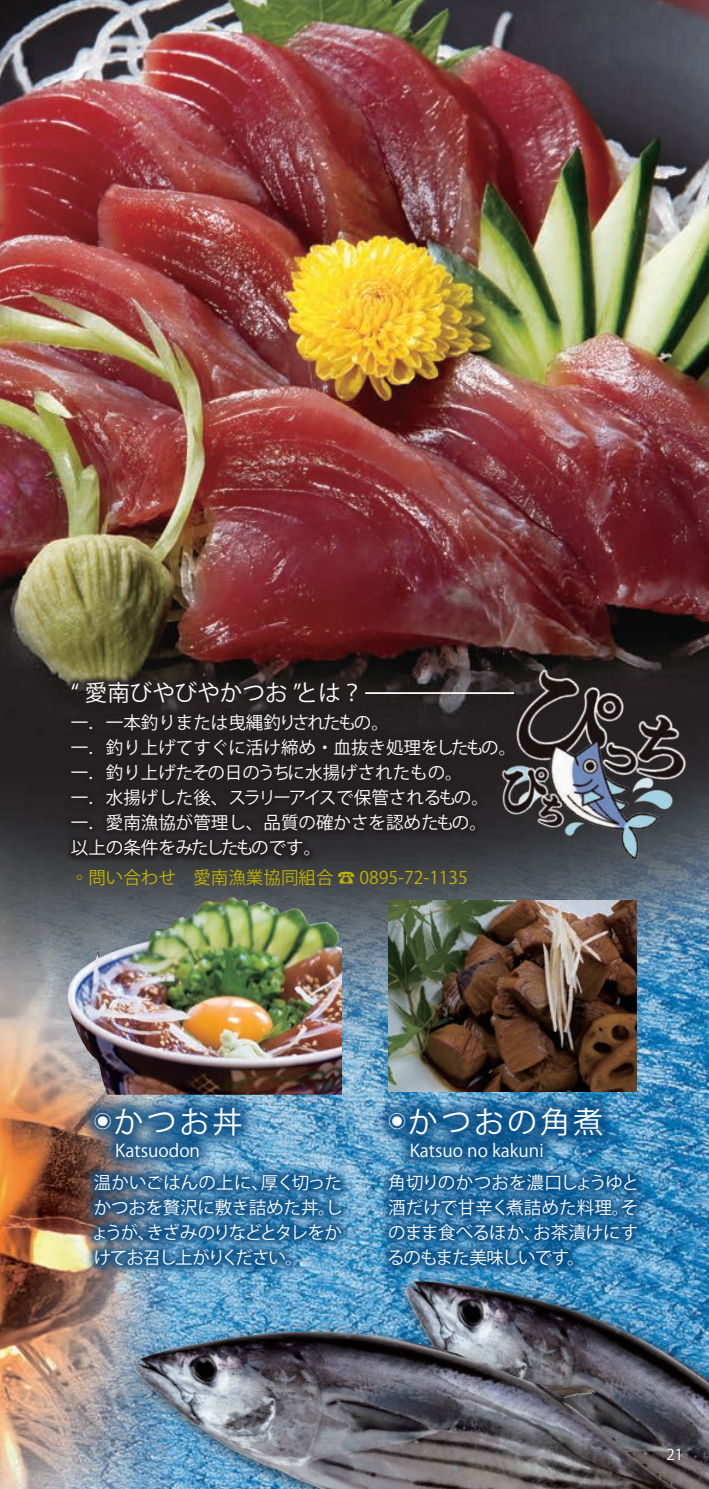
<style>
.page{position:relative;width:709px;height:1489px;background:#fff}
.page>*{position:absolute;margin:0;border:0;box-sizing:border-box;transform-origin:0 0}
.t1{font:30px "Koz Go Pr 6 N";letter-spacing:.1em;color:#fff}
.t2{font:22.5px "Koz Go Pr 6 N";color:#fff}
.t3{font:17.5px/25px "Koz Go Pr 6 N";color:#fff;text-align:justify}
.t4{font:17.5px "Koz Go Pr 6 N";color:#c0b301}
.t5{font:15px "Koz Go Pr 6 N";color:#fff}
</style>
<div class="page">
<img style="left:0;top:0;width:709px;height:1488px">
<div style="left:396px;top:1270px;width:313px;height:218px;background:#231f20;opacity:.75"></div>
<img style="left:403px;top:1280px;width:306px;height:41px">
<img style="left:388px;top:900px;width:248px;height:191px">
<img style="left:64px;top:897px;width:278px;height:197px">
<div style="left:126px;top:1321px;width:583px;height:167px;background:#231f20;opacity:.75"></div>
<img style="left:132px;top:1331px;width:544px;height:157px">
<img style="left:480px;top:659px;width:229px;height:214px">
<div style="left:64px;top:673px;width:448px;height:190px;background:#231f20"></div>
<div style="left:78px;top:1091px;width:179px;height:81px;background:#004680;opacity:.8"></div>
<div style="left:373px;top:1091px;width:245px;height:81px;background:#004680;opacity:.8"></div>
<div style="left:85px;top:1165px;width:266px;height:109px;background:#004680;opacity:.8"></div>
<div style="left:380px;top:1164px;width:266px;height:110px;background:#004680;opacity:.8"></div>
<hr style="left:365px;top:692px;width:149px;height:2px;background:#fff">
<p class="t2" style="left:71px;top:680px;width:294px">“ 愛南びやびやかつお ”とは？</p>
<p class="t3" style="left:71px;top:710px;width:447px;text-align:left">一．一本釣りまたは曳縄釣りされたもの。<br>一．釣り上げてすぐに活け締め・血抜き処理をしたもの。一．釣り上げたその日のうちに水揚げされたもの。<br>一．水揚げした後、スラリーアイスで保管されるもの。<br>一．愛南漁協が管理し、品質の確かさを認めたもの。<br>以上の条件をみたしたものです。</p>
<p class="t4" style="left:71px;top:867px;width:398px">◦問い合わせ　愛南漁業協同組合 ☎ 0895-72-1135</p>
<h1 class="t1" style="left:94px;top:1104px;width:150px"><sup>◉</sup>かつお丼</h1>
<p class="t3" style="left:94px;top:1137px;width:108px">　 Katsuodon</p>
<h1 class="t1" style="left:388px;top:1104px;width:216px"><sup>◉</sup>かつおの角煮</h1>
<p class="t3" style="left:388px;top:1137px;width:157px">　 Katsuo no kakuni</p>
<p class="t3" style="left:91px;top:1170px;width:253px">温かいごはんの上に、厚く切ったかつおを贅沢に敷き詰めた丼。しょうが、きざみのりなどとタレをかけてお召し上がりください。</p>
<p class="t3" style="left:387px;top:1170px;width:254px">角切りのかつおを濃口しょうゆと酒だけで甘辛く煮詰めた料理。そのまま食べるほか、お茶漬けにするのもまた美味しいです。</p>
<p class="t5" style="left:666px;top:1445px;width:18px">21</p>
</div>
